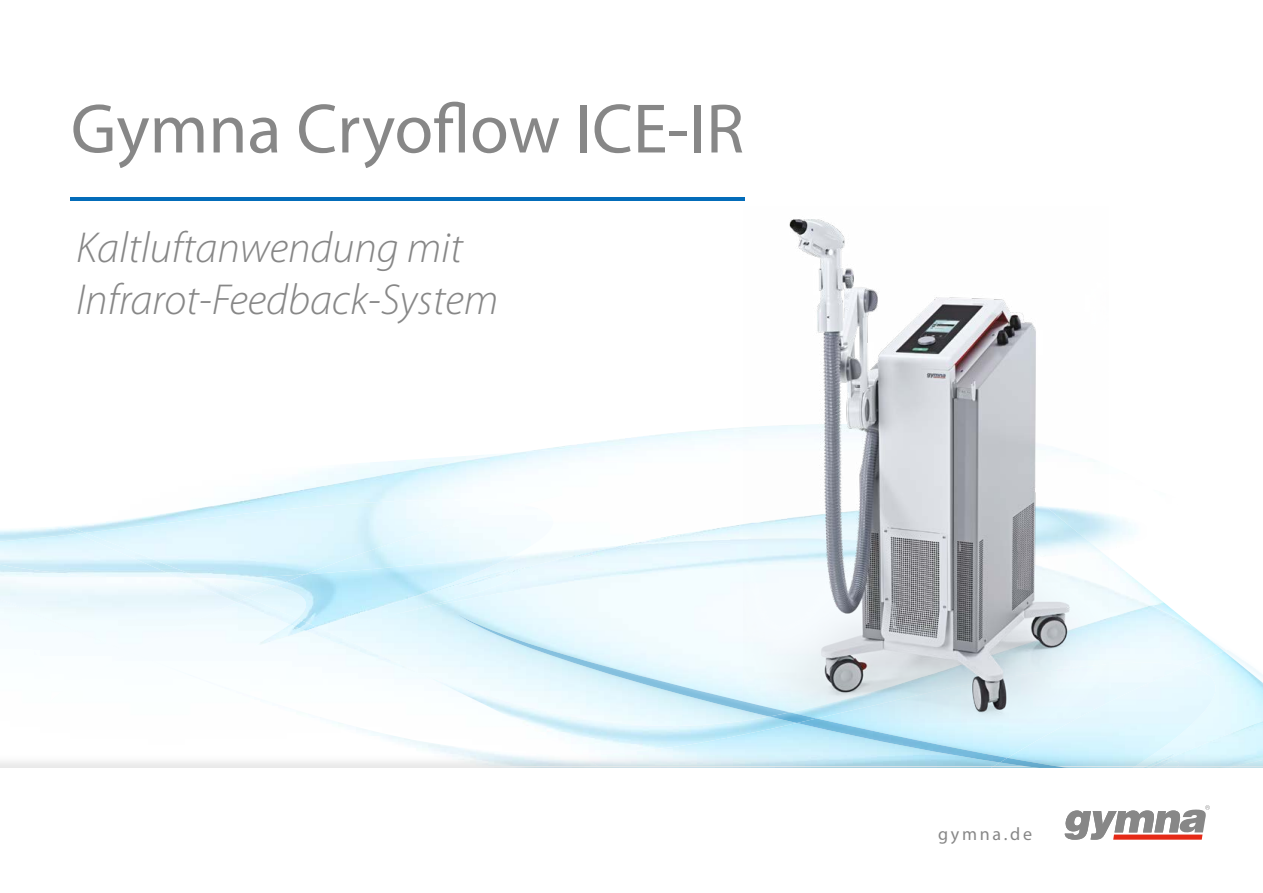
<style>
.page{position:relative;width:1263px;height:893px;background:#fff}
.page>*{position:absolute;margin:0;border:0;box-sizing:border-box;transform-origin:0 0}
.t1{font:70.5px "Myriad Pro";color:#878787}
.t2{font:italic 300 43.5px/52.2px "Myriad Pro";color:#878787}
.t3{font:18px "Myriad Pro";letter-spacing:.15em;color:#878787}
</style>
<div class="page">
<svg style="left:0;top:427px;width:1263px;height:327px"></svg>
<img style="left:458px;top:615px;width:285px;height:101px">
<img style="left:797px;top:723px;width:210px;height:31px">
<img style="left:743px;top:219px;width:366px;height:504px">
<hr style="left:71px;top:197px;width:674px;height:4px;background:#036cb9">
<div style="left:0;top:754px;width:1263px;height:139px;background:#000;opacity:.1"></div>
<div style="left:0;top:768px;width:1263px;height:125px;background:#fff"></div>
<svg style="left:1064px;top:805px;width:146px;height:35px"></svg>
<h1 class="t1" style="left:71px;top:85px;width:675px">Gymna Cryoflow ICE-IR</h1>
<p class="t2" style="left:76px;top:223px;width:424px">Kaltluftanwendung mit<br>Infrarot-Feedback-System</p>
<p class="t3" style="left:938px;top:823px;width:96px">gymna.de</p>
</div>
